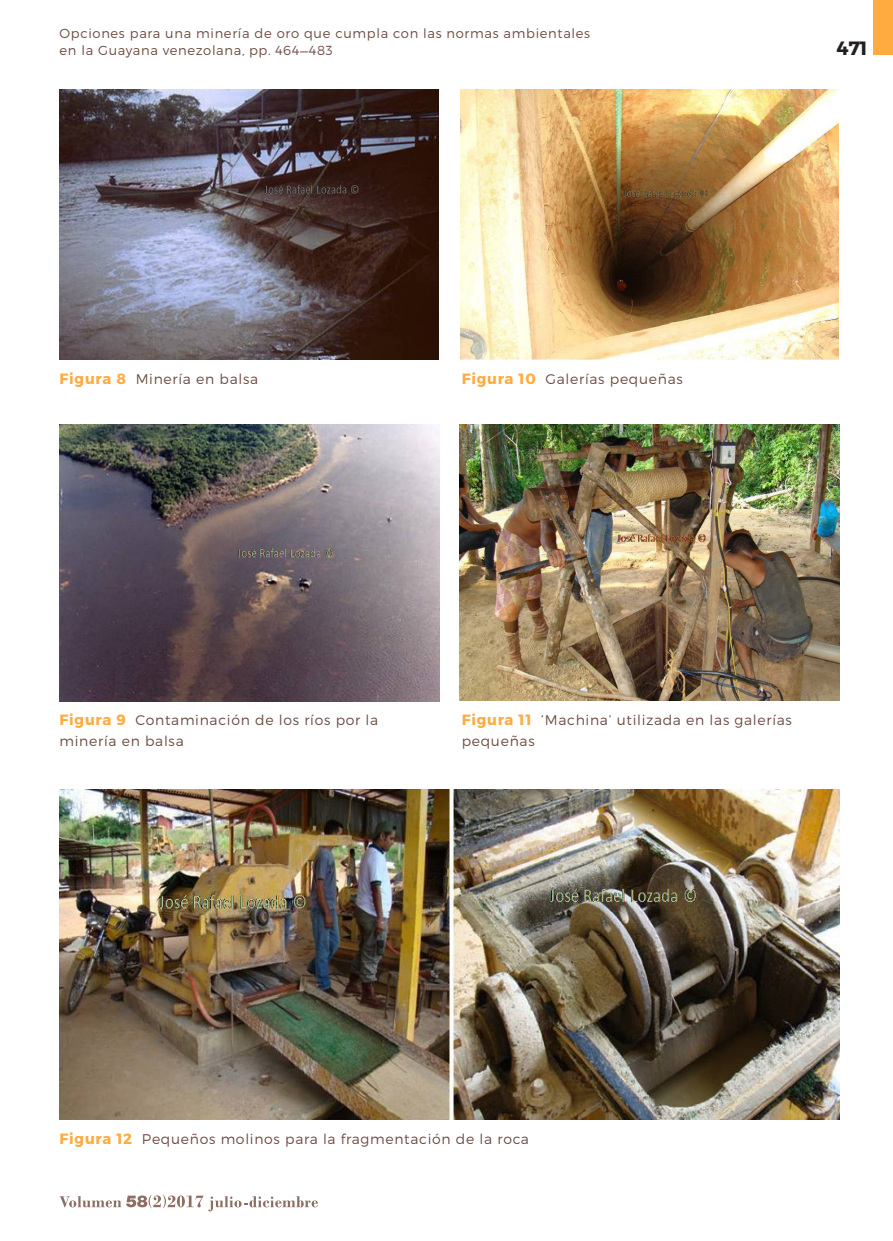
<style>
.page{position:relative;width:893px;height:1241px;background:#fff}
.page>*{position:absolute;margin:0;border:0;box-sizing:border-box;transform-origin:0 0}
.t1{font:700 19.25px "Montserrat";color:#231f20}
.t2{font:300 14px/21px "Montserrat";letter-spacing:.05em;color:#6d4c41}
.t3{font:300 13.12px/16.6px "Montserrat";letter-spacing:.05em;color:#6d4c41}
.s1{font-weight:400;font-size:11.72px}
.s2{font-weight:700;font-size:14.88px;color:#ffab40}
</style>
<div class="page">
<div style="left:873px;top:0;width:20px;height:55px;background:#ffab40"></div>
<svg style="left:60px;top:1194px;width:258px;height:17px"></svg>
<img style="left:460px;top:89px;width:378px;height:271px">
<img style="left:460px;top:424px;width:379px;height:276px">
<img style="left:60px;top:789px;width:779px;height:329px">
<img style="left:60px;top:89px;width:378px;height:271px">
<img style="left:60px;top:424px;width:379px;height:277px">
<p class="t3" style="left:60px;top:25px;width:532px">Opciones para una minería de oro que cumpla con las normas ambientales en la Guayana venezolana, pp. 464<span class="s1">—</span>483</p>
<p class="t2" style="left:60px;top:368px;width:200px"><span class="s2">Figura 8</span> Minería en balsa</p>
<p class="t2" style="left:462px;top:368px;width:223px"><span class="s2">Figura 10</span> Galerías pequeñas</p>
<h1 class="t1" style="left:837px;top:36px;width:32px">471</h1>
<p class="t2" style="left:60px;top:709px;width:320px"><span class="s2">Figura 9</span> Contaminación de los ríos por la minería en balsa</p>
<p class="t2" style="left:462px;top:709px;width:332px"><span class="s2">Figura 11</span> ‘Machina’ utilizada en las galerías pequeñas</p>
<p class="t2" style="left:60px;top:1127px;width:471px"><span class="s2">Figura 12</span> Pequeños molinos para la fragmentación de la roca</p>
</div>
